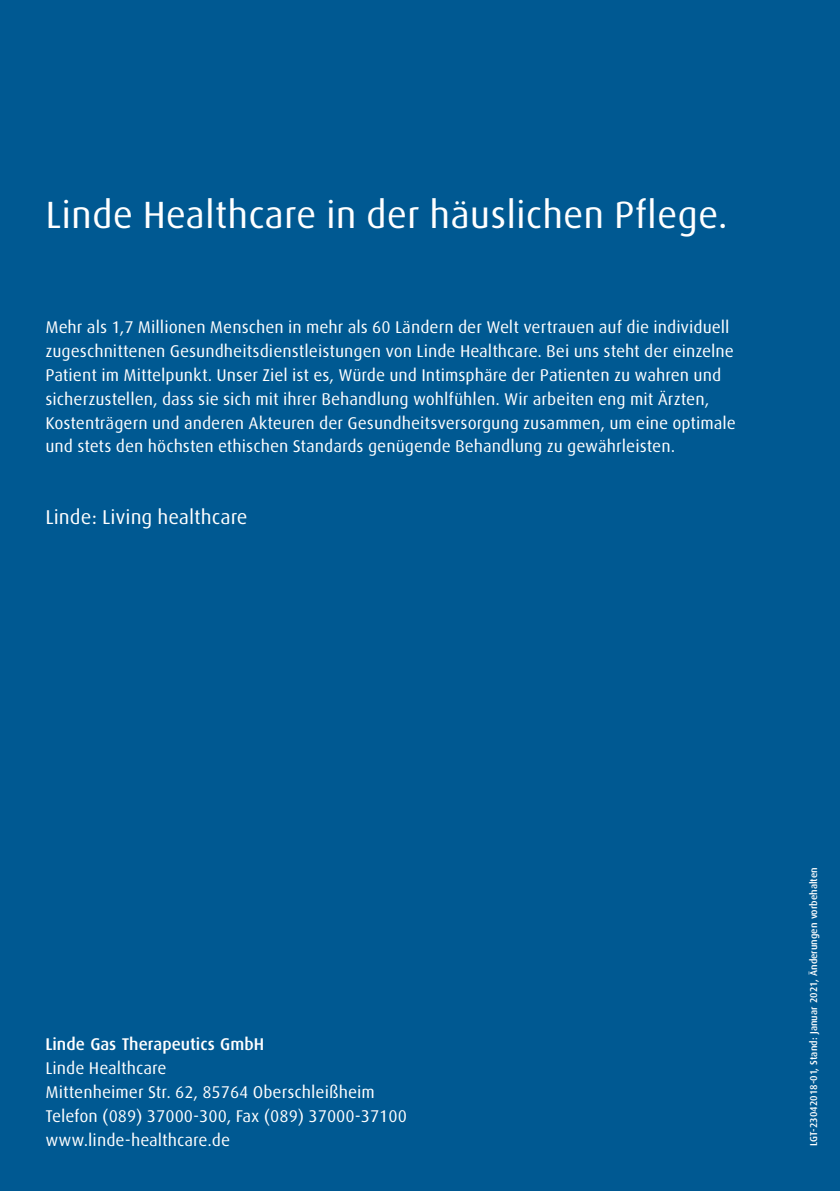
<style>
.page{position:relative;width:840px;height:1191px;background:#fff}
.page>*{position:absolute;margin:0;border:0;box-sizing:border-box;transform-origin:0 0}
.t1{font:38px "Linde Dax Global";color:#fff}
.t2{font:20px "Linde Dax Global";color:#fff}
.t3{font:17px/23.8px "Linde Dax Global";color:#fff}
.t4{font:500 17px "Linde Dax Global";color:#fff}
.t5{font:500 10px "Linde Dax Global";color:#fff}
</style>
<div class="page">
<div style="left:0;top:0;width:839px;height:1191px;background:#005992"></div>
<h1 class="t1" style="left:45px;top:193px;width:683px">Linde Healthcare in der häuslichen Pflege.</h1>
<p class="t3" style="left:45px;top:315px;width:691px">Mehr als 1,7 Millionen Menschen in mehr als 60 Ländern der Welt vertrauen auf die individuell zugeschnittenen Gesundheitsdienstleistungen von Linde Healthcare. Bei uns steht der einzelne Patient im Mittelpunkt. Unser Ziel ist es, Würde und Intimsphäre der Patienten zu wahren und sicherzustellen, dass sie sich mit ihrer Behandlung wohlfühlen. Wir arbeiten eng mit Ärzten, Kostenträgern und anderen Akteuren der Gesundheitsversorgung zusammen, um eine optimale und stets den höchsten ethischen Standards genügende Behandlung zu gewährleisten.</p>
<p class="t2" style="left:45px;top:505px;width:204px">Linde: Living healthcare</p>
<p class="t4" style="left:45px;top:1034px;width:220px">Linde Gas Therapeutics GmbH</p>
<p class="t3" style="left:45px;top:1056px;width:363px">Linde Healthcare<br>Mittenheimer Str. 62, 85764 Oberschleißheim Telefon (089) 37000-300, Fax (089) 37000-37100 www.linde-healthcare.de</p>
<p class="t5" style="left:807px;top:1145px;width:280px;rotate:-90deg">LGT-23042018-01, Stand: Januar 2021, Änderungen vorbehalten</p>
</div>
